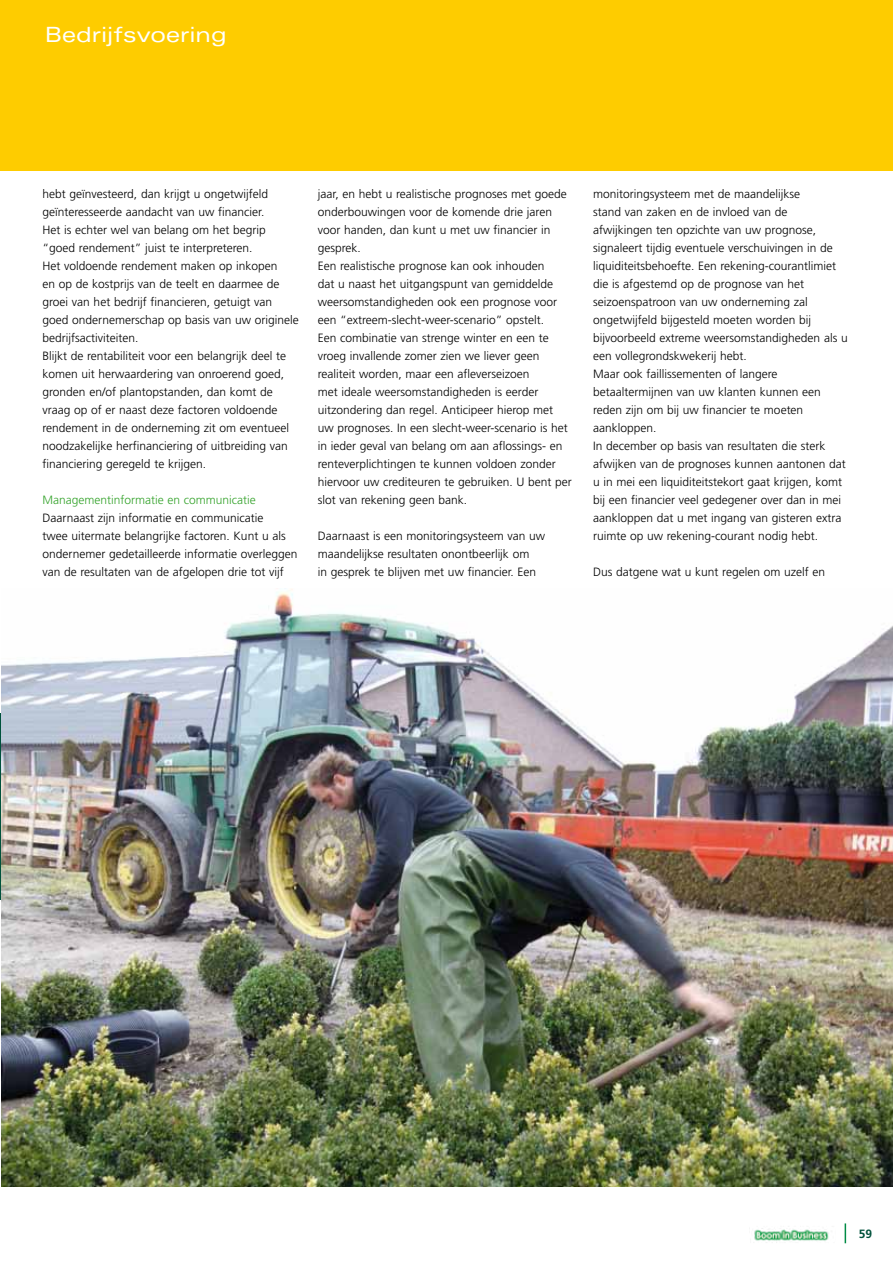
<style>
.page{position:relative;width:893px;height:1263px;background:#fff}
.page>*{position:absolute;margin:0;border:0;box-sizing:border-box;transform-origin:0 0}
.t1{font:expanded 21px "Univers";color:#fff}
.t2{font:300 12px/18px "Frutiger";color:#000}
.t3{font:300 12px "Frutiger";color:#35a32c}
.t4{font:700 12px "Frutiger";color:#00523c}
</style>
<div class="page">
<svg style="left:845px;top:1223px;width:1px;height:20px"></svg>
<img style="left:754px;top:1228px;width:75px;height:15px">
<img style="left:0;top:0;width:2px;height:714px">
<img style="left:1px;top:589px;width:892px;height:597px">
<hr style="left:0;top:714px;width:1px;height:186px;background:#00523c">
<div style="left:1px;top:0;width:892px;height:170px;background:#fecc00"></div>
<h1 class="t1" style="left:45px;top:22px;width:183px">Bedrijfsvoering</h1>
<p class="t2" style="left:43px;top:185px;width:258px">hebt geïnvesteerd, dan krijgt u ongetwijfeld geïnteresseerde aandacht van uw financier.<br>Het is echter wel van belang om het begrip “goed rendement” juist te interpreteren.<br>Het voldoende rendement maken op inkopen<br>en op de kostprijs van de teelt en daarmee de groei van het bedrijf financieren, getuigt van goed ondernemerschap op basis van uw originele bedrijfsactiviteiten.<br>Blijkt de rentabiliteit voor een belangrijk deel te komen uit herwaardering van onroerend goed, gronden en/of plantopstanden, dan komt de vraag op of er naast deze factoren voldoende rendement in de onderneming zit om eventueel noodzakelijke herfinanciering of uitbreiding van financiering geregeld te krijgen.</p>
<p class="t3" style="left:43px;top:493px;width:215px">Managementinformatie en communicatie</p>
<p class="t2" style="left:43px;top:509px;width:257px">Daarnaast zijn informatie en communicatie<br>twee uitermate belangrijke factoren. Kunt u als ondernemer gedetailleerde informatie overleggen van de resultaten van de afgelopen drie tot vijf</p>
<p class="t2" style="left:318px;top:185px;width:255px">jaar, en hebt u realistische prognoses met goede onderbouwingen voor de komende drie jaren voor handen, dan kunt u met uw financier in gesprek.<br>Een realistische prognose kan ook inhouden<br>dat u naast het uitgangspunt van gemiddelde weersomstandigheden ook een prognose voor een “extreem-slecht-weer-scenario” opstelt.<br>Een combinatie van strenge winter en een te vroeg invallende zomer zien we liever geen realiteit worden, maar een afleverseizoen<br>met ideale weersomstandigheden is eerder uitzondering dan regel. Anticipeer hierop met uw prognoses. In een slecht-weer-scenario is het in ieder geval van belang om aan aflossings- en renteverplichtingen te kunnen voldoen zonder hiervoor uw crediteuren te gebruiken. U bent per slot van rekening geen bank.</p>
<p class="t2" style="left:318px;top:527px;width:229px">Daarnaast is een monitoringsysteem van uw maandelijkse resultaten onontbeerlijk om<br>in gesprek te blijven met uw financier. Een</p>
<p class="t2" style="left:593px;top:185px;width:256px">monitoringsysteem met de maandelijkse<br>stand van zaken en de invloed van de afwijkingen ten opzichte van uw prognose, signaleert tijdig eventuele verschuivingen in de liquiditeitsbehoefte. Een rekening-courantlimiet die is afgestemd op de prognose van het seizoenspatroon van uw onderneming zal ongetwijfeld bijgesteld moeten worden bij bijvoorbeeld extreme weersomstandigheden als u een vollegrondskwekerij hebt.<br>Maar ook faillissementen of langere betaaltermijnen van uw klanten kunnen een reden zijn om bij uw financier te moeten aankloppen.<br>In december op basis van resultaten die sterk afwijken van de prognoses kunnen aantonen dat u in mei een liquiditeitstekort gaat krijgen, komt bij een financier veel gedegener over dan in mei aankloppen dat u met ingang van gisteren extra ruimte op uw rekening-courant nodig hebt.</p>
<p class="t2" style="left:593px;top:563px;width:233px">Dus datgene wat u kunt regelen om uzelf en</p>
<p class="t4" style="left:859px;top:1227px;width:15px">59</p>
</div>
